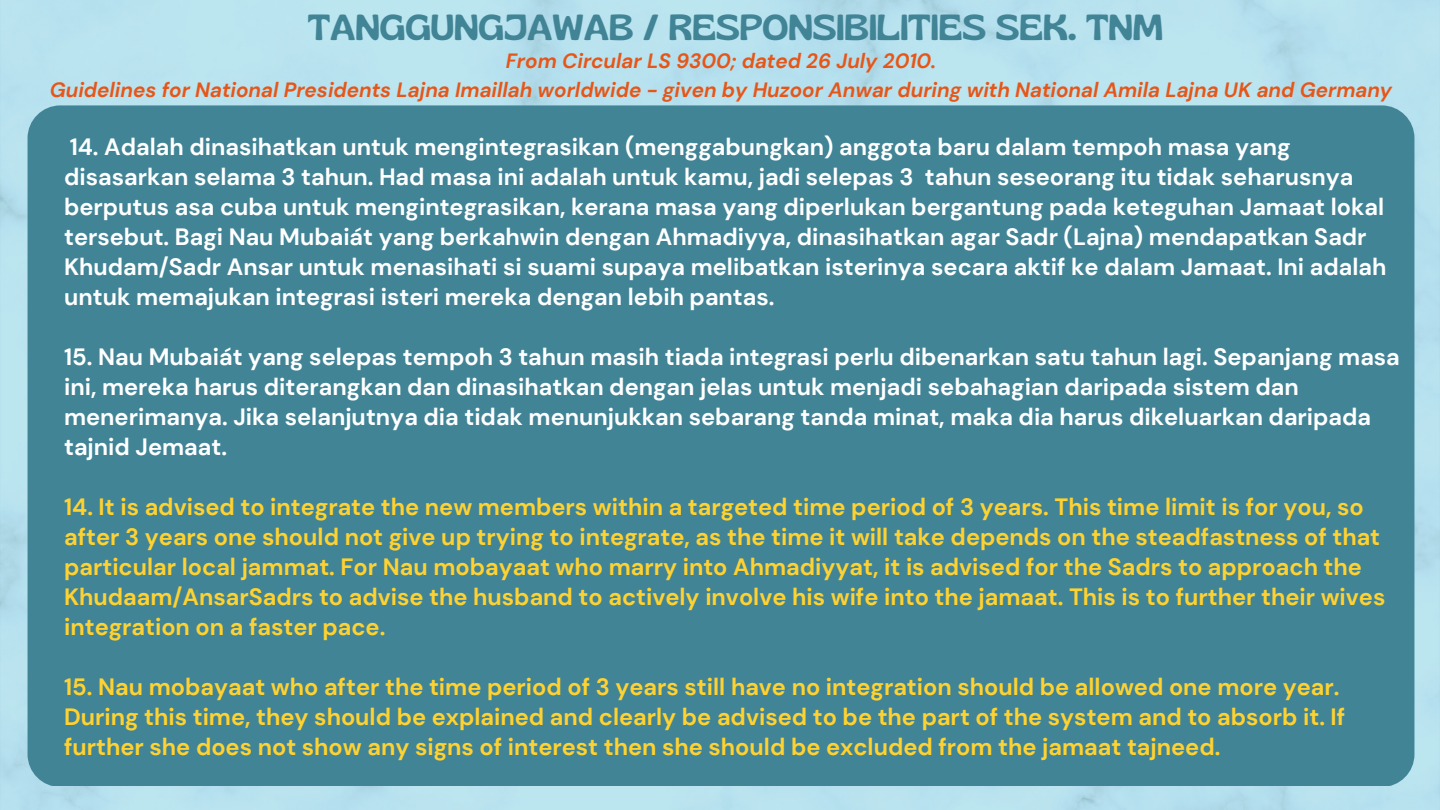
<style>
.page{position:relative;width:1440px;height:810px;background:#b9e2ef}
.page>*{position:absolute;margin:0;border:0;box-sizing:border-box;transform-origin:0 0}
.t1{font:36.2px "Gliker";color:#418496}
.t2{font:700 23.6px/30px "DM Sans";color:#fff}
.t3{font:700 23.6px/30px "DM Sans";color:#ffd230}
.t4{font:italic 700 20.6px/28.5px "DM Sans";color:#e65618;text-align:center}
</style>
<div class="page">
<div style="left:28px;top:105px;width:1386px;height:681px;background:#418496"></div>
<h1 class="t1" style="left:308px;top:5px;width:857px">TANGGUNGJAWAB / RESPONSIBILITIES SEK. TNM</h1>
<p class="t4" style="left:50px;top:47px;width:1344px">From Circular LS 9300; dated 26 July 2010.<br>Guidelines for National Presidents Lajna Imaillah worldwide - given by Huzoor Anwar during with National Amila Lajna UK and Germany</p>
<p class="t2" style="left:64px;top:132px;width:1324px">14. Adalah dinasihatkan untuk mengintegrasikan (menggabungkan) anggota baru dalam tempoh masa yang disasarkan selama 3 tahun. Had masa ini adalah untuk kamu, jadi selepas 3 tahun seseorang itu tidak seharusnya berputus asa cuba untuk mengintegrasikan, kerana masa yang diperlukan bergantung pada keteguhan Jamaat lokal tersebut. Bagi Nau Mubaiát yang berkahwin dengan Ahmadiyya, dinasihatkan agar Sadr (Lajna) mendapatkan Sadr Khudam/Sadr Ansar untuk menasihati si suami supaya melibatkan isterinya secara aktif ke dalam Jamaat. Ini adalah untuk memajukan integrasi isteri mereka dengan lebih pantas.</p>
<p class="t2" style="left:64px;top:342px;width:1337px">15. Nau Mubaiát yang selepas tempoh 3 tahun masih tiada integrasi perlu dibenarkan satu tahun lagi. Sepanjang masa ini, mereka harus diterangkan dan dinasihatkan dengan jelas untuk menjadi sebahagian daripada sistem dan menerimanya. Jika selanjutnya dia tidak menunjukkan sebarang tanda minat, maka dia harus dikeluarkan daripada tajnid Jemaat.</p>
<p class="t3" style="left:64px;top:492px;width:1323px">14. It is advised to integrate the new members within a targeted time period of 3 years. This time limit is for you, so after 3 years one should not give up trying to integrate, as the time it will take depends on the steadfastness of that particular local jammat. For Nau mobayaat who marry into Ahmadiyyat, it is advised for the Sadrs to approach the Khudaam/AnsarSadrs to advise the husband to actively involve his wife into the jamaat. This is to further their wives integration on a faster pace.</p>
<p class="t3" style="left:64px;top:672px;width:1283px">15. Nau mobayaat who after the time period of 3 years still have no integration should be allowed one more year.<br>During this time, they should be explained and clearly be advised to be the part of the system and to absorb it. If further she does not show any signs of interest then she should be excluded from the jamaat tajneed.</p>
</div>
